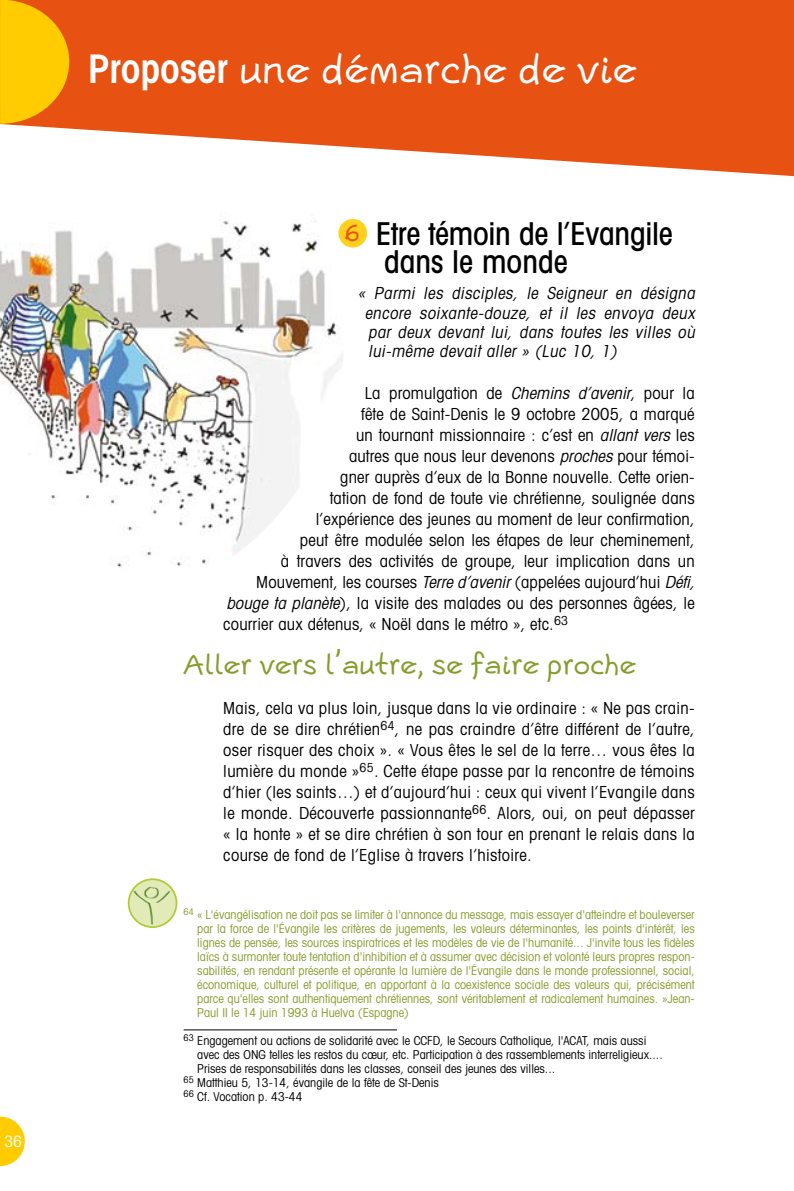
<style>
.page{position:relative;width:794px;height:1191px;background:#fff}
.page>*{position:absolute;margin:0;border:0;box-sizing:border-box;transform-origin:0 0}
.t1{font:45.5px "Escript LL";color:#fff}
.t2{font:500 condensed 31.5px/28px "Avant Garde";letter-spacing:-.01em;color:#000}
.t3{font:31.5px "Escript LL";color:#869c2c}
.t4{font:condensed 16.62px/21px "Avant Garde";letter-spacing:.01em;color:#000;text-align:justify}
.t5{font:italic condensed 16.62px/19.2px "Avant Garde";color:#000;text-align:justify}
.t6{font:condensed 15.75px "Avant Garde";color:#fff}
.t7{font:condensed 12.25px/14px "Avant Garde";color:#869c2c;text-align:justify}
.t8{font:condensed 12.25px "Avant Garde";color:#000}
.s1{font-family:"Avant Garde";font-weight:600;font-stretch:condensed;font-size:39.38px}
.s2{font-family:"Escript LL";font-weight:400;font-stretch:normal;font-size:28.88px;color:#e75112}
.s3{font-style:italic}
</style>
<div class="page">
<svg style="left:0;top:0;width:793px;height:229px;fill:#e75112"></svg>
<svg style="left:0;top:1116px;width:25px;height:50px"></svg>
<svg style="left:0;top:0;width:69px;height:124px;background:#f9b103"></svg>
<svg style="left:793px;top:0;width:1px;height:177px"></svg>
<div style="left:338px;top:219px;width:29px;height:28px;background:#ffd11e;border-radius:50%"></div>
<img style="left:0;top:143px;width:344px;height:425px">
<hr style="left:184px;top:1029px;width:213px;height:1px;background:#000">
<svg style="left:129px;top:879px;width:47px;height:48px"></svg>
<div style="left:128px;top:878px;width:49px;height:50px;border:2px solid #b0ca35;border-radius:50%"></div>
<img style="left:133px;top:886px;width:37px;height:38px">
<p class="t6" style="left:5px;top:1131px;width:19px">36</p>
<h1 class="t1" style="left:88px;top:43px;width:550px"><span class="s1">Proposer</span> une démarche de vie</h1>
<h2 class="t2" style="left:384px;top:219px;width:290px;text-indent:-40px"><span class="s2">6</span> Etre témoin de l’Evangile dans le monde</h2>
<p class="t5" style="left:365px;top:283px;width:335px;text-indent:-7px">« Parmi les disciples, le Seigneur en désigna encore soixante-douze, et il les envoya deux par deux devant lui, dans toutes les villes où lui-même devait aller » (Luc 10, 1)</p>
<p class="t4" style="left:365px;top:382px;width:331px">La promulgation de <span class="s3">Chemins d’avenir</span>, pour la</p>
<p class="t4" style="left:361px;top:403px;width:335px">fête de Saint-Denis le 9 octobre 2005, a marqué</p>
<p class="t4" style="left:356px;top:424px;width:340px">un tournant missionnaire : c’est en <span class="s3">allant vers</span> les</p>
<p class="t4" style="left:349px;top:445px;width:347px">autres que nous leur devenons <span class="s3">proches</span> pour témoi-</p>
<p class="t4" style="left:340px;top:466px;width:356px">gner auprès d’eux de la Bonne nouvelle. Cette orien-</p>
<p class="t4" style="left:330px;top:487px;width:366px">tation de fond de toute vie chrétienne, soulignée dans</p>
<p class="t4" style="left:316px;top:508px;width:380px">l’expérience des jeunes au moment de leur confirmation,</p>
<p class="t4" style="left:300px;top:529px;width:396px">peut être modulée selon les étapes de leur cheminement,</p>
<p class="t4" style="left:281px;top:550px;width:415px">à travers des activités de groupe, leur implication dans un</p>
<p class="t4" style="left:256px;top:571px;width:444px">Mouvement, les courses <span class="s3">Terre d’avenir</span>(appelées aujourd’hui <span class="s3">Défi,</span></p>
<p class="t4" style="left:226px;top:592px;width:470px"><span class="s3">bouge ta planète</span>), la visite des malades ou des personnes âgées, le</p>
<p class="t4" style="left:223px;top:613px;width:345px">courrier aux détenus, « Noël dans le métro », etc.<sup>63</sup></p>
<h2 class="t3" style="left:184px;top:646px;width:454px">Aller vers l'autre, se faire proche</h2>
<p class="t4" style="left:223px;top:697px;width:473px">Mais, cela va plus loin, jusque dans la vie ordinaire : « Ne pas crain&shy;dre de se dire chrétien<sup>64</sup>, ne pas craindre d’être différent de l’autre, oser risquer des choix ». « Vous êtes le sel de la terre… vous êtes la lumière du monde »<sup>65</sup>. Cette étape passe par la rencontre de témoins d’hier (les saints…) et d’aujourd’hui : ceux qui vivent l’Evangile dans le monde. Découverte passionnante<sup>66</sup>. Alors, oui, on peut dépasser « la honte » et se dire chrétien à son tour en prenant le relais dans la course de fond de l’Eglise à travers l’histoire.</p>
<p class="t7" style="left:197px;top:907px;width:499px;text-indent:-14px"><sup>64</sup> « L'évangélisation ne doit pas se limiter à l'annonce du message, mais essayer d'atteindre et bouleverser par la force de l'Évangile les critères de jugements, les valeurs déterminantes, les points d'intérêt, les lignes de pensée, les sources inspiratrices et les modèles de vie de l'humanité... J'invite tous les fidèles laïcs à surmonter toute tentation d'inhibition et à assumer avec décision et volonté leurs propres respon&shy;sabilités, en rendant présente et opérante la lumière de l'Évangile dans le monde professionnel, social, économique, culturel et politique, en apportant à la coexistence sociale des valeurs qui, précisément parce qu'elles sont authentiquement chrétiennes, sont véritablement et radicalement humaines. »Jean-Paul II le 14 juin 1993 à Huelva (Espagne)</p>
<p class="t8" style="left:184px;top:1033px;width:464px"><sup>63</sup> Engagement ou actions de solidarité avec le CCFD, le Secours Catholique, l'ACAT, mais aussi</p>
<p class="t8" style="left:197px;top:1047px;width:467px">avec des ONG telles les restos du cœur, etc. Participation à des rassemblements interreligieux....</p>
<p class="t8" style="left:197px;top:1061px;width:359px">Prises de responsabilités dans les classes, conseil des jeunes des villes...</p>
<p class="t8" style="left:184px;top:1075px;width:257px"><sup>65</sup> Matthieu 5, 13-14, évangile de la fête de St-Denis</p>
<p class="t8" style="left:184px;top:1089px;width:120px"><sup>66</sup> Cf. Vocation p. 43-44</p>
</div>
